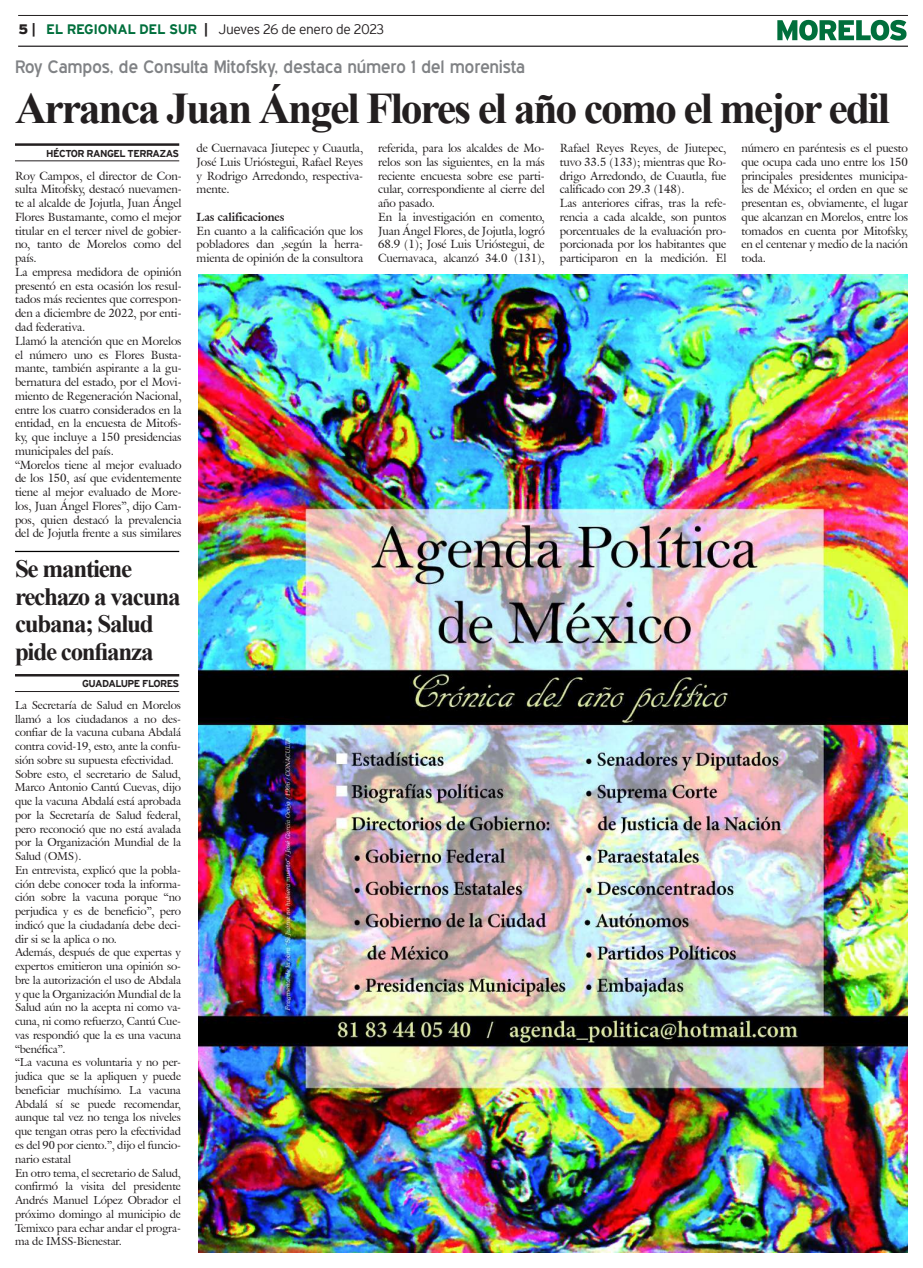
<style>
.page{position:relative;width:923px;height:1268px;background:#fff}
.page>*{position:absolute;margin:0;border:0;box-sizing:border-box;transform-origin:0 0}
.t1{font:700 43.75px "Times New Roman";letter-spacing:-.05em;color:#231f20}
.t2{font:700 25px/27.5px "Times New Roman";letter-spacing:-.05em;color:#231f20}
.t3{font:17.5px "Blue Highway";letter-spacing:-.015em;color:#808285;scale:1.05 1}
.t4{font:300 13.75px "Interstate";letter-spacing:-.035em;color:#231f20}
.t5{font:11.62px/13.8px "Galliard IT Cby BT";letter-spacing:-.01em;color:#231f20}
.t6{font:700 11.62px "Galliard IT Cby BT";letter-spacing:-.01em;color:#231f20}
.t7{font:11.25px/13.8px "Galliard IT Cby BT";letter-spacing:-.01em;color:#231f20}
.t8{font:700 10px "Interstate";letter-spacing:-.05em;color:#231f20}
.s1{font-weight:900}
.s2{font-weight:700}
.s3{font-weight:700;color:#006f3c}
</style>
<div class="page">
<hr style="left:18px;top:15px;width:889px;height:1px;background:#231f20">
<hr style="left:18px;top:46px;width:889px;height:1px;background:#231f20">
<svg style="left:777px;top:20px;width:129px;height:21px"></svg>
<img style="left:198px;top:274px;width:710px;height:978px">
<hr style="left:15px;top:674px;width:164px;height:2px;background:#231f20">
<hr style="left:15px;top:691px;width:164px;height:1px;background:#231f20">
<hr style="left:15px;top:551px;width:164px;height:1px;background:#000">
<hr style="left:15px;top:143px;width:164px;height:3px;background:#231f20">
<hr style="left:15px;top:160px;width:164px;height:1px;background:#231f20">
<p class="t4" style="left:18px;top:21px;width:367px"><span class="s1">5</span> <span class="s2">|</span> <span class="s3">EL REGIONAL DEL SUR</span> <span class="s2">|</span> Jueves 26 de enero de 2023</p>
<h3 class="t3" style="left:15px;top:57px;width:487px">Roy Campos, de Consulta Mitofsky, destaca número 1 del morenista</h3>
<h1 class="t1" style="left:15px;top:76px;width:876px">Arranca Juan Ángel Flores el año como el mejor edil</h1>
<p class="t8" style="left:46px;top:147px;width:134px">HÉCTOR RANGEL TERRAZAS</p>
<p class="t5" style="left:378px;top:141px;width:168px">referida, para los alcaldes de Mo&shy;relos son las siguientes, en la más reciente encuesta sobre ese parti&shy;cular, correspondiente al cierre del año pasado.<br>En la investigación en comento,<br>Juan Ángel Flores, de Jojutla, logró<br>68.9 (1); José Luis Urióstegui, de<br>Cuernavaca, alcanzó 34.0 (131),</p>
<p class="t5" style="left:560px;top:141px;width:168px">Rafael Reyes Reyes, de Jiutepec, tuvo 33.5 (133); mientras que Ro&shy;drigo Arredondo, de Cuautla, fue calificado con 29.3 (148).<br>Las anteriores cifras, tras la refe&shy;rencia a cada alcalde, son puntos porcentuales de la evaluación pro&shy;porcionada por los habitantes que participaron en la medición. El</p>
<p class="t5" style="left:741px;top:141px;width:168px;text-align:justify">número en paréntesis es el puesto que ocupa cada uno entre los 150 principales presidentes municipa&shy;les de México; el orden en que se presentan es, obviamente, el lugar que alcanzan en Morelos, entre los tomados en cuenta por Mitofsky, en el centenar y medio de la nación toda.</p>
<p class="t5" style="left:196px;top:141px;width:168px;text-align:justify">de Cuernavaca Jiutepec y Cuautla, José Luis Urióstegui, Rafael Reyes y Rodrigo Arredondo, respectiva&shy;mente.</p>
<p class="t6" style="left:196px;top:209px;width:89px">Las calificaciones</p>
<p class="t5" style="left:196px;top:224px;width:168px;text-align:justify">En cuanto a la calificación que los pobladores dan ,según la herra&shy;mienta de opinión de la consultora</p>
<p class="t5" style="left:15px;top:169px;width:168px">Roy Campos, el director de Con&shy;sulta Mitofsky, destacó nuevamen&shy;te al alcalde de Jojutla, Juan Ángel<br>Flores Bustamante, como el mejor titular en el tercer nivel de gobier&shy;no, tanto de Morelos como del país.<br>La empresa medidora de opinión presentó en esta ocasión los resul&shy;tados más recientes que correspon&shy;den a diciembre de 2022, por enti&shy;dad federativa.<br>Llamó la atención que en Morelos el número uno es Flores Busta&shy;mante, también aspirante a la gu&shy;bernatura del estado, por el Movi&shy;miento de Regeneración Nacional, entre los cuatro considerados en la entidad, en la encuesta de Mitofs&shy;ky, que incluye a 150 presidencias municipales del país.<br>“Morelos tiene al mejor evaluado de los 150, así que evidentemente tiene al mejor evaluado de More&shy;los, Juan Ángel Flores”, dijo Cam&shy;pos, quien destacó la prevalencia del de Jojutla frente a sus similares</p>
<h2 class="t2" style="left:15px;top:554px;width:167px">Se mantiene rechazo a vacuna cubana; Salud pide confianza</h2>
<p class="t8" style="left:82px;top:678px;width:99px">GUADALUPE FLORES</p>
<p class="t7" style="left:15px;top:698px;width:167px">La Secretaría de Salud en Morelos llamó a los ciudadanos a no des&shy;confiar de la vacuna cubana Abdalá contra covid-19, esto, ante la confu&shy;sión sobre su supuesta efectividad.<br>Sobre esto, el secretario de Salud,<br>Marco Antonio Cantú Cuevas, dijo que la vacuna Abdalá está aprobada por la Secretaría de Salud federal, pero reconoció que no está avalada por la Organización Mundial de la<br>Salud (OMS).<br>En entrevista, explicó que la pobla&shy;ción debe conocer toda la informa&shy;ción sobre la vacuna porque “no perjudica y es de beneficio”, pero indicó que la ciudadanía debe deci&shy;dir si se la aplica o no.<br>Además, después de que expertas y expertos emitieron una opinión so&shy;bre la autorización el uso de Abdala y que la Organización Mundial de la<br>Salud aún no la acepta ni como va&shy;cuna, ni como refuerzo, Cantú Cue&shy;vas respondió que la es una vacuna “benéfica”.<br>“La vacuna es voluntaria y no per&shy;judica que se la apliquen y puede beneficiar muchísimo. La vacuna<br>Abdalá sí se puede recomendar, aunque tal vez no tenga los niveles que tengan otras pero la efectividad es del 90 por ciento.”, dijo el funcio&shy;nario estatal<br>En otro tema, el secretario de Salud, confirmó la visita del presidente<br>Andrés Manuel López Obrador el próximo domingo al municipio de<br>Temixco para echar andar el progra&shy;ma de IMSS-Bienestar.</p>
</div>
